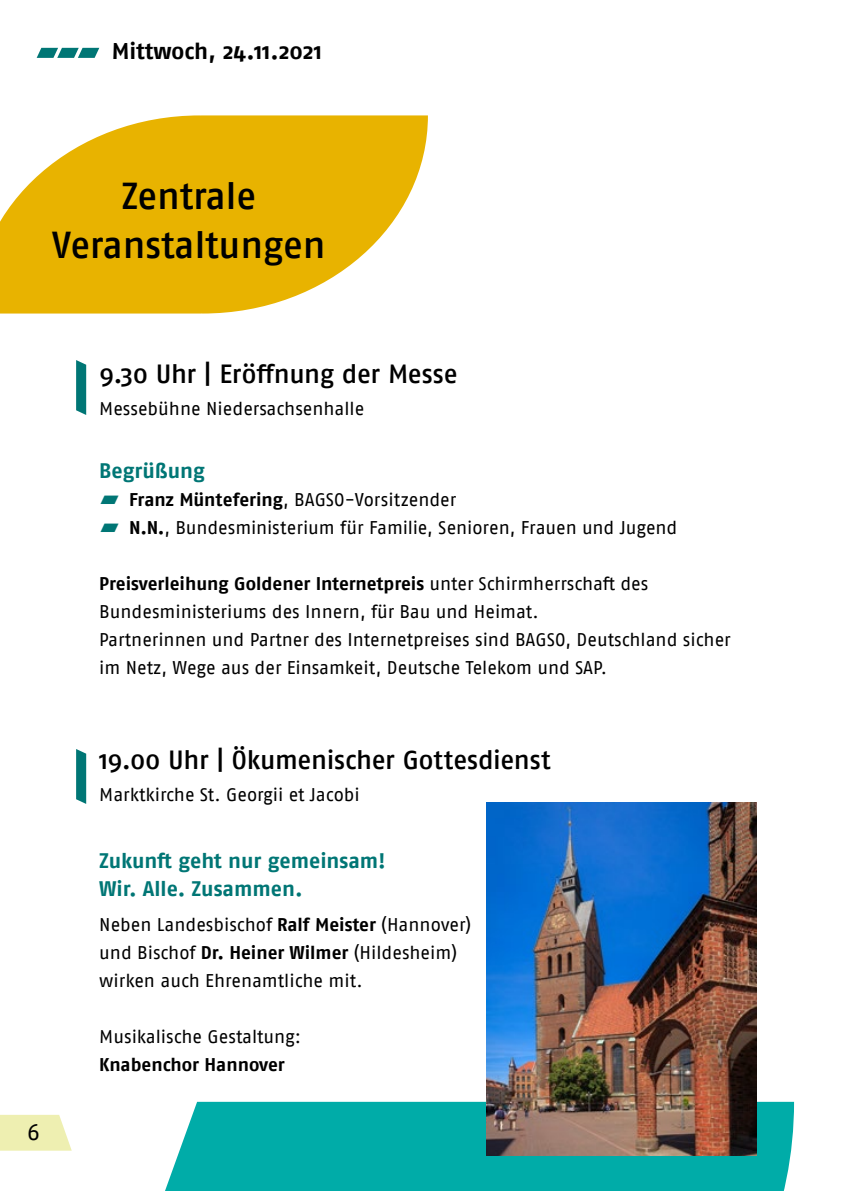
<style>
.page{position:relative;width:844px;height:1191px;background:#fff}
.page>*{position:absolute;margin:0;border:0;box-sizing:border-box;transform-origin:0 0}
.H1_BLATT{font:500 37.45px/49px "Fago Pro";letter-spacing:-.005em;color:#000;text-align:center}
.ZV_H2{font:500 26.25px "Fago Pro";letter-spacing:-.015em;color:#000}
.t1{font:700 22.75px "Fago Pro";color:#000}
.t2{font:22.75px "Fago Pro";color:#000}
.ZV_H2-2{font:700 21px/28px "Fago Pro";letter-spacing:-.005em;color:#007675}
.ZV_H3{font:700 21px "Fago Pro";letter-spacing:-.005em;color:#007675}
.ZV_H2-3{font:18.38px/28px "Fago Pro";letter-spacing:-.005em;color:#000}
.s1{font-weight:700}
</style>
<div class="page">
<div style="left:0;top:1114px;width:56px;height:36px;background:#eeefb1"></div>
<svg style="left:56px;top:1101px;width:737px;height:90px;fill:#00aca8"></svg>
<svg style="left:37px;top:48px;width:62px;height:10px"></svg>
<svg style="left:0;top:115px;width:428px;height:198px;fill:#e8b300"></svg>
<svg style="left:76px;top:360px;width:10px;height:55px"></svg>
<svg style="left:76px;top:749px;width:10px;height:55px"></svg>
<img style="left:486px;top:802px;width:270px;height:353px">
<p class="t1" style="left:112px;top:37px;width:212px">Mittwoch, 24.11.2021</p>
<p class="H1_BLATT" style="left:52px;top:171px;width:275px">Zentrale<br>Veranstaltungen</p>
<p class="t2" style="left:27px;top:1118px;width:14px">6</p>
<p class="ZV_H2" style="left:99px;top:358px;width:360px">9.30 Uhr | Eröffnung der Messe</p>
<p class="ZV_H2-3" style="left:99px;top:394px;width:266px">Messebühne Niedersachsenhalle</p>
<p class="ZV_H3" style="left:99px;top:458px;width:107px">Begrüßung</p>
<p class="ZV_H2-3" style="left:129px;top:486px;width:328px"><span class="s1">Franz Müntefering</span>, BAGSO-Vorsitzender</p>
<p class="ZV_H2-3" style="left:129px;top:514px;width:549px"><span class="s1">N.N.</span>, Bundesministerium für Familie, Senioren, Frauen und Jugend</p>
<p class="ZV_H2-3" style="left:99px;top:570px;width:550px"><span class="s1">Preisverleihung Goldener Internetpreis</span> unter Schirmherrschaft des<br>Bundesministeriums des Innern, für Bau und Heimat.</p>
<p class="ZV_H2-3" style="left:99px;top:626px;width:633px">Partnerinnen und Partner des Internetpreises sind BAGSO, Deutschland sicher im Netz, Wege aus der Einsamkeit, Deutsche Telekom und SAP.</p>
<p class="ZV_H2" style="left:99px;top:743px;width:452px">19.00 Uhr | Ökumenischer Gottesdienst</p>
<p class="ZV_H2-3" style="left:99px;top:780px;width:262px">Marktkirche St. Georgii et Jacobi</p>
<p class="ZV_H2-2" style="left:99px;top:846px;width:288px">Zukunft geht nur gemeinsam!<br>Wir. Alle. Zusammen.</p>
<p class="ZV_H2-3" style="left:99px;top:910px;width:373px">Neben Landesbischof <span class="s1">Ralf Meister</span> (Hannover) und Bischof <span class="s1">Dr. Heiner Wilmer</span> (Hildesheim) wirken auch Ehrenamtliche mit.</p>
<p class="ZV_H2-3" style="left:99px;top:1022px;width:203px">Musikalische Gestaltung:<br><span class="s1">Knabenchor Hannover</span></p>
</div>
